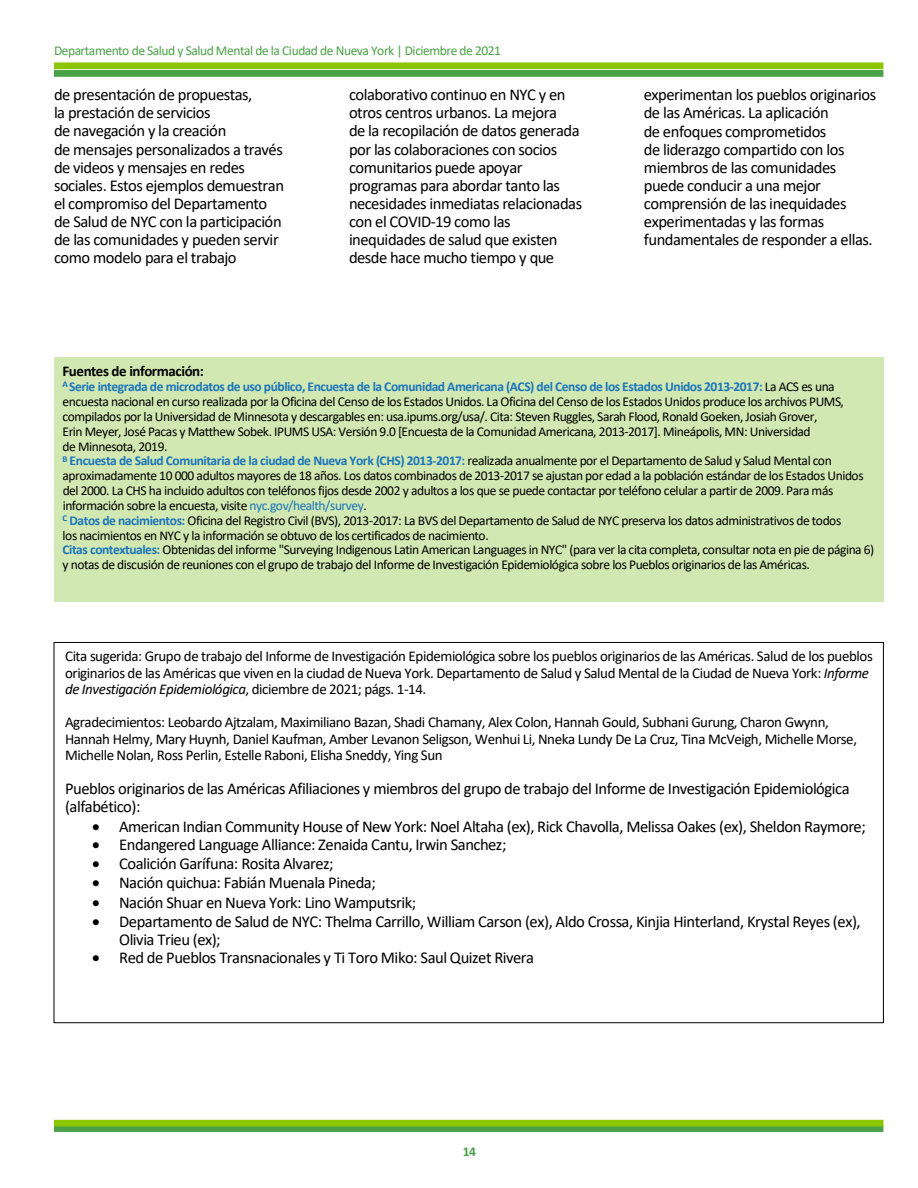
<style>
.page{position:relative;width:918px;height:1188px;background:#fff}
.page>*{position:absolute;margin:0;border:0;box-sizing:border-box;transform-origin:0 0}
.t1{font:16.5px/18.1px "Calibri";letter-spacing:-.03em;color:#000}
.t2{font:15px/16.5px "Calibri";letter-spacing:-.03em;color:#000}
.t3{font:700 15px "Calibri";letter-spacing:-.03em;color:#000}
.t4{font:13.5px/14.9px "Calibri";letter-spacing:-.03em;color:#000}
.t5{font:13.5px "Calibri";letter-spacing:-.03em;color:#4aa147}
.t6{font:700 13.5px "Calibri";color:#4aa147}
.s1{font-weight:700;color:#1c75bc}
.s2{color:#1c75bc}
.s3{font-style:italic}
</style>
<div class="page">
<div style="left:54px;top:1125px;width:829px;height:7px;background:#4aa147"></div>
<div style="left:54px;top:1120px;width:829px;height:7px;background:#8dc600"></div>
<div style="left:54px;top:70px;width:829px;height:7px;background:#4aa147"></div>
<div style="left:54px;top:62px;width:829px;height:7px;background:#8dc600"></div>
<div style="left:54px;top:358px;width:829px;height:244px;background:#d1e8b2"></div>
<p class="t5" style="left:54px;top:41px;width:449px">Departamento de Salud y Salud Mental de la Ciudad de Nueva York | Diciembre de 2021</p>
<p class="t1" style="left:54px;top:85px;width:232px">de presentación de propuestas,<br>la prestación de servicios<br>de navegación y la creación<br>de mensajes personalizados a través de videos y mensajes en redes sociales. Estos ejemplos demuestran el compromiso del Departamento de Salud de NYC con la participación de las comunidades y pueden servir como modelo para el trabajo</p>
<p class="t1" style="left:349px;top:85px;width:235px">colaborativo continuo en NYC y en otros centros urbanos. La mejora<br>de la recopilación de datos generada por las colaboraciones con socios comunitarios puede apoyar programas para abordar tanto las necesidades inmediatas relacionadas con el COVID-19 como las inequidades de salud que existen desde hace mucho tiempo y que</p>
<p class="t1" style="left:644px;top:85px;width:234px">experimentan los pueblos originarios de las Américas. La aplicación<br>de enfoques comprometidos<br>de liderazgo compartido con los miembros de las comunidades puede conducir a una mejor comprensión de las inequidades experimentadas y las formas fundamentales de responder a ellas.</p>
<p class="t3" style="left:63px;top:361px;width:143px">Fuentes de información:</p>
<p class="t4" style="left:63px;top:379px;width:813px"><sup>A</sup> <span class="s1">Serie integrada de microdatos de uso público, Encuesta de la Comunidad Americana (ACS) del Censo de los Estados Unidos 2013-2017:</span> La ACS es una encuesta nacional en curso realizada por la Oficina del Censo de los Estados Unidos. La Oficina del Censo de los Estados Unidos produce los archivos PUMS, compilados por la Universidad de Minnesota y descargables en: usa.ipums.org/usa/. Cita: Steven Ruggles, Sarah Flood, Ronald Goeken, Josiah Grover,<br>Erin Meyer, José Pacas y Matthew Sobek. IPUMS USA: Versión 9.0 [Encuesta de la Comunidad Americana, 2013-2017]. Mineápolis, MN: Universidad<br>de Minnesota, 2019.<br><sup>B</sup> <span class="s1">Encuesta de Salud Comunitaria de la ciudad de Nueva York (CHS) 2013-2017:</span> realizada anualmente por el Departamento de Salud y Salud Mental con aproximadamente 10 000 adultos mayores de 18 años. Los datos combinados de 2013-2017 se ajustan por edad a la población estándar de los Estados Unidos del 2000. La CHS ha incluido adultos con teléfonos fijos desde 2002 y adultos a los que se puede contactar por teléfono celular a partir de 2009. Para más información sobre la encuesta, visite <span class="s2">nyc.gov/health/survey</span>.<br><sup>C</sup> <span class="s1">Datos de nacimientos:</span> Oficina del Registro Civil (BVS), 2013-2017: La BVS del Departamento de Salud de NYC preserva los datos administrativos de todos<br>los nacimientos en NYC y la información se obtuvo de los certificados de nacimiento.<br><span class="s1">Citas contextuales:</span> Obtenidas del informe "Surveying Indigenous Latin American Languages in NYC" (para ver la cita completa, consultar nota en pie de página 6) y notas de discusión de reuniones con el grupo de trabajo del Informe de Investigación Epidemiológica sobre los Pueblos originarios de las Américas.</p>
<p class="t2" style="left:65px;top:648px;width:809px">Cita sugerida: Grupo de trabajo del Informe de Investigación Epidemiológica sobre los pueblos originarios de las Américas. Salud de los pueblos originarios de las Américas que viven en la ciudad de Nueva York. Departamento de Salud y Salud Mental de la Ciudad de Nueva York: <span class="s3">Informe de Investigación Epidemiológica</span>, diciembre de 2021; págs. 1-14.</p>
<p class="t2" style="left:65px;top:714px;width:793px">Agradecimientos: Leobardo Ajtzalam, Maximiliano Bazan, Shadi Chamany, Alex Colon, Hannah Gould, Subhani Gurung, Charon Gwynn,<br>Hannah Helmy, Mary Huynh, Daniel Kaufman, Amber Levanon Seligson, Wenhui Li, Nneka Lundy De La Cruz, Tina McVeigh, Michelle Morse,<br>Michelle Nolan, Ross Perlin, Estelle Raboni, Elisha Sneddy, Ying Sun</p>
<p class="t1" style="left:65px;top:779px;width:786px">Pueblos originarios de las Américas Afiliaciones y miembros del grupo de trabajo del Informe de Investigación Epidemiológica (alfabético):</p>
<p class="t1" style="left:92px;top:817px;width:775px">• American Indian Community House of New York: Noel Altaha (ex), Rick Chavolla, Melissa Oakes (ex), Sheldon Raymore;</p>
<p class="t1" style="left:92px;top:835px;width:416px">• Endangered Language Alliance: Zenaida Cantu, Irwin Sanchez;</p>
<p class="t1" style="left:92px;top:855px;width:243px">• Coalición Garífuna: Rosita Alvarez;</p>
<p class="t1" style="left:92px;top:873px;width:285px">• Nación quichua: Fabián Muenala Pineda;</p>
<p class="t1" style="left:92px;top:893px;width:326px">• Nación Shuar en Nueva York: Lino Wamputsrik;</p>
<p class="t1" style="left:119px;top:912px;width:743px;text-indent:-27px">• Departamento de Salud de NYC: Thelma Carrillo, William Carson (ex), Aldo Crossa, Kinjia Hinterland, Krystal Reyes (ex),<br>Olivia Trieu (ex);</p>
<p class="t1" style="left:92px;top:949px;width:443px">• Red de Pueblos Transnacionales y Ti Toro Miko: Saul Quizet Rivera</p>
<p class="t6" style="left:463px;top:1142px;width:15px">14</p>
</div>
